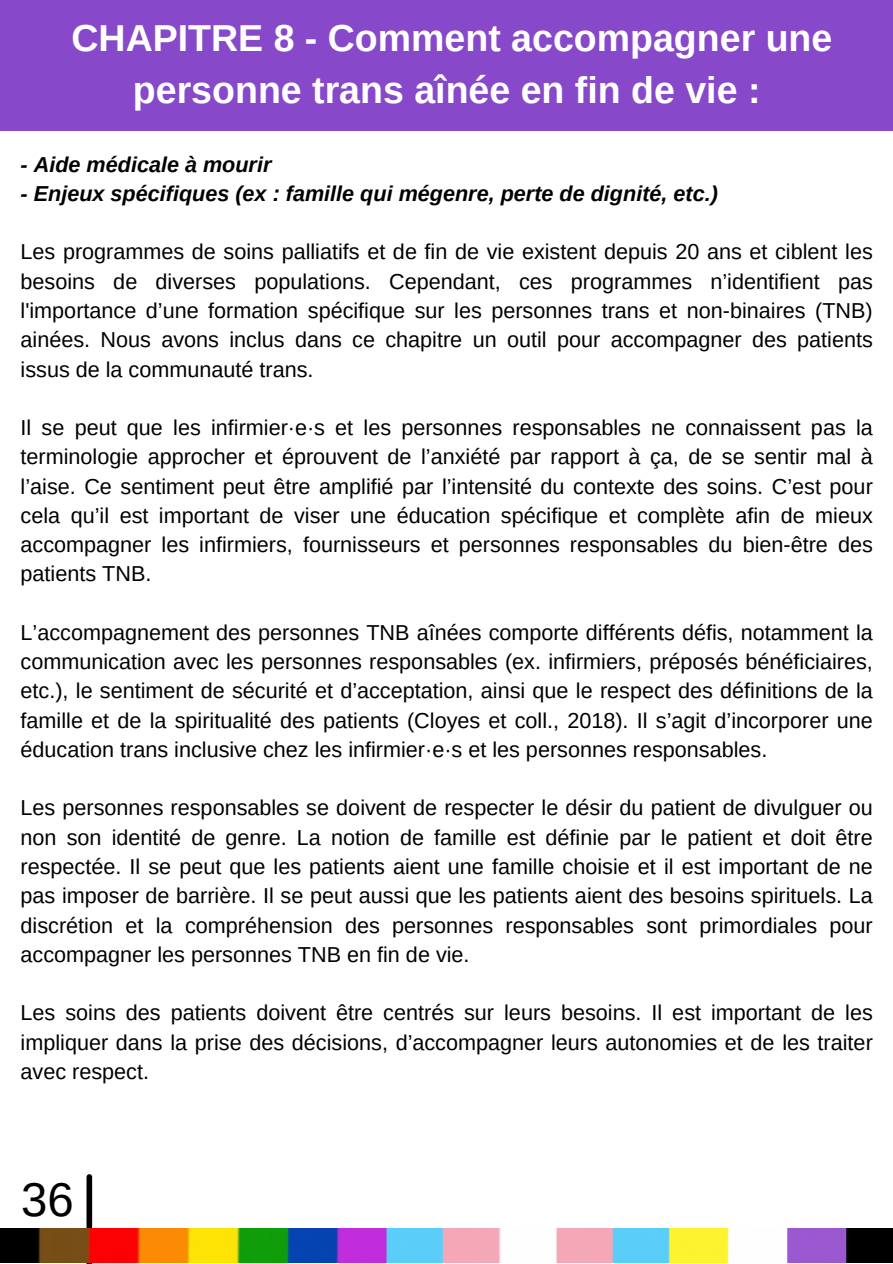
<style>
.page{position:relative;width:893px;height:1264px;background:#fff}
.page>*{position:absolute;margin:0;border:0;box-sizing:border-box;transform-origin:0 0}
.t1{font:47.25px "Arimo";color:#000}
.t2{font:700 37.5px/51.8px "Arimo";color:#fff;text-align:center}
.t3{font:21.6px/29.2px "Arimo";color:#000;text-align:justify}
.t4{font:italic 700 21.6px "Arimo";color:#000}
</style>
<div class="page">
<div style="left:86px;top:1176px;width:6px;height:87px;background:#000"></div>
<img style="left:0;top:1227px;width:892px;height:35px">
<div style="left:0;top:0;width:892px;height:130px;background:#8749ca"></div>
<h2 class="t2" style="left:71px;top:12px;width:762px">CHAPITRE 8 - Comment accompagner une personne trans aînée en fin de vie :</h2>
<p class="t4" style="left:21px;top:152px;width:252px">- Aide médicale à mourir</p>
<p class="t4" style="left:21px;top:181px;width:698px">- Enjeux spécifiques (ex : famille qui mégenre, perte de dignité, etc.)</p>
<p class="t3" style="left:21px;top:237px;width:853px">Les programmes de soins palliatifs et de fin de vie existent depuis 20 ans et ciblent les besoins de diverses populations. Cependant, ces programmes n’identifient pas l'importance d’une formation spécifique sur les personnes trans et non-binaires (TNB) ainées. Nous avons inclus dans ce chapitre un outil pour accompagner des patients issus de la communauté trans.</p>
<p class="t3" style="left:21px;top:413px;width:853px">Il se peut que les infirmier·e·s et les personnes responsables ne connaissent pas la terminologie approcher et éprouvent de l’anxiété par rapport à ça, de se sentir mal à l’aise. Ce sentiment peut être amplifié par l’intensité du contexte des soins. C’est pour cela qu’il est important de viser une éducation spécifique et complète afin de mieux accompagner les infirmiers, fournisseurs et personnes responsables du bien-être des patients TNB.</p>
<p class="t3" style="left:21px;top:617px;width:853px">L’accompagnement des personnes TNB aînées comporte différents défis, notamment la communication avec les personnes responsables (ex. infirmiers, préposés bénéficiaires, etc.), le sentiment de sécurité et d’acceptation, ainsi que le respect des définitions de la famille et de la spiritualité des patients (Cloyes et coll., 2018). Il s’agit d’incorporer une éducation trans inclusive chez les infirmier·e·s et les personnes responsables.</p>
<p class="t3" style="left:21px;top:793px;width:853px">Les personnes responsables se doivent de respecter le désir du patient de divulguer ou non son identité de genre. La notion de famille est définie par le patient et doit être respectée. Il se peut que les patients aient une famille choisie et il est important de ne pas imposer de barrière. Il se peut aussi que les patients aient des besoins spirituels. La discrétion et la compréhension des personnes responsables sont primordiales pour accompagner les personnes TNB en fin de vie.</p>
<p class="t3" style="left:21px;top:998px;width:853px">Les soins des patients doivent être centrés sur leurs besoins. Il est important de les impliquer dans la prise des décisions, d’accompagner leurs autonomies et de les traiter avec respect.</p>
<p class="t1" style="left:21px;top:1173px;width:54px">36</p>
</div>
